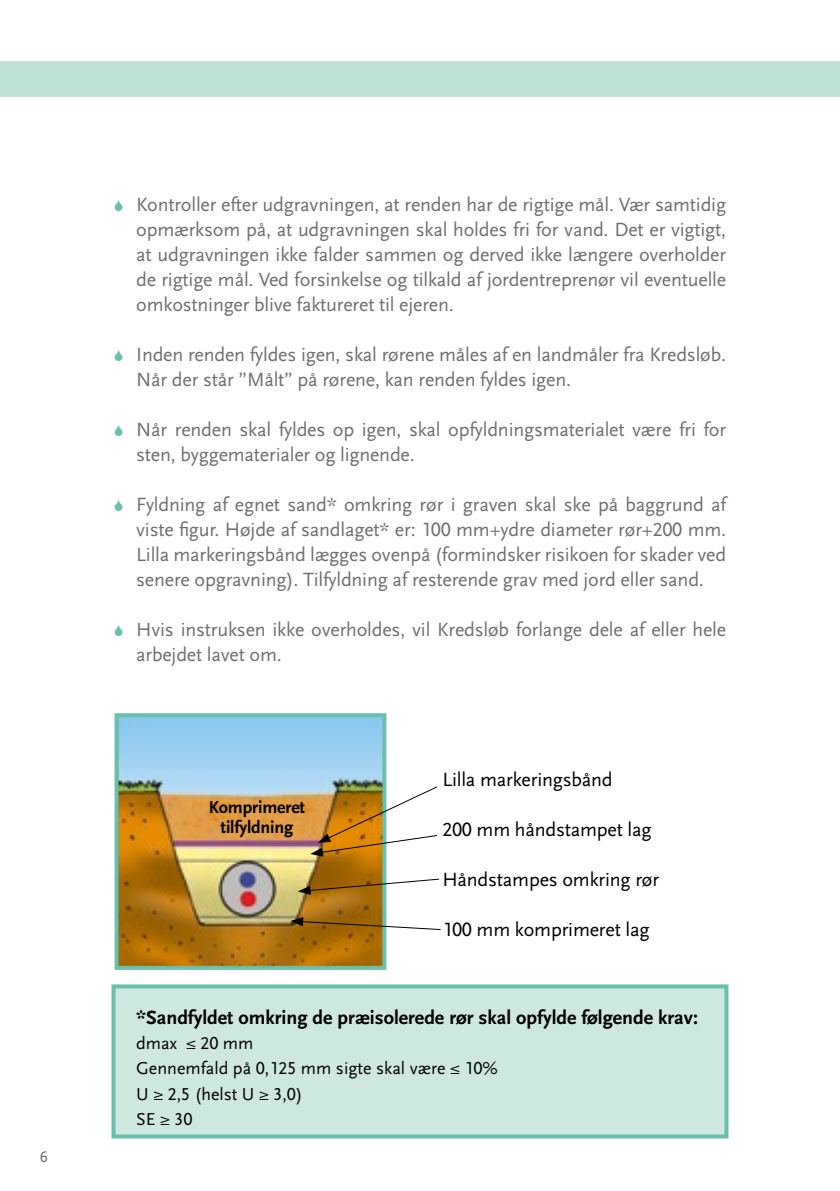
<style>
.page{position:relative;width:840px;height:1191px;background:#fff}
.page>*{position:absolute;margin:0;border:0;box-sizing:border-box;transform-origin:0 0}
.t1{font:20px/25px "Scala Sans OT";letter-spacing:-.01em;color:#706f6f}
.Brødtekst{font:20px "Scala Sans OT";letter-spacing:-.01em;color:#000}
.Brødtekst-2{font:700 20px "Scala Sans OT";color:#000}
.Brødtekst-3{font:18px "Scala Sans OT";color:#000}
.Brødtekst-4{font:700 18px/20px "Scala Sans OT";letter-spacing:-.01em;color:#000;text-align:center}
.t2{font:16px "Scala Sans OT";color:#706f6f}
</style>
<div class="page">
<div style="left:0;top:61px;width:839px;height:35px;background:#c0e1d7"></div>
<img style="left:119px;top:718px;width:262px;height:247px">
<div style="left:114px;top:713px;width:272px;height:257px;border:4px solid #69c0ac"></div>
<img style="left:310px;top:785px;width:128px;height:71px">
<svg style="left:290px;top:917px;width:151px;height:13px"></svg>
<svg style="left:298px;top:878px;width:142px;height:17px"></svg>
<div style="left:111px;top:984px;width:617px;height:154px;background:#cee7df;border:4px solid #69c0ac"></div>
<p class="t2" style="left:40px;top:1147px;width:9px">6</p>
<p class="t1" style="left:136px;top:192px;width:591px;text-align:justify">Kontroller efter udgravningen, at renden har de rigtige mål. Vær samtidig opmærksom på, at udgravningen skal holdes fri for vand. Det er vigtigt, at udgravningen ikke falder sammen og derved ikke længere overholder de rigtige mål. Ved forsinkelse og tilkald af jordentreprenør vil eventuelle omkostninger blive faktureret til ejeren.</p>
<p class="t1" style="left:136px;top:342px;width:591px">Inden renden fyldes igen, skal rørene måles af en landmåler fra Kredsløb.<br>Når der står ”Målt” på rørene, kan renden fyldes igen.</p>
<p class="t1" style="left:136px;top:417px;width:591px">Når renden skal fyldes op igen, skal opfyldningsmaterialet være fri for sten, byggematerialer og lignende.</p>
<p class="t1" style="left:136px;top:492px;width:591px;text-align:justify">Fyldning af egnet sand* omkring rør i graven skal ske på baggrund af viste figur. Højde af sandlaget* er: 100 mm+ydre diameter rør+200 mm.<br>Lilla markeringsbånd lægges ovenpå (formindsker risikoen for skader ved senere opgravning). Tilfyldning af resterende grav med jord eller sand.</p>
<p class="t1" style="left:136px;top:617px;width:591px">Hvis instruksen ikke overholdes, vil Kredsløb forlange dele af eller hele arbejdet lavet om.</p>
<p class="Brødtekst-4" style="left:208px;top:797px;width:98px">Komprimeret tilfyldning</p>
<p class="Brødtekst" style="left:442px;top:769px;width:172px">Lilla markeringsbånd</p>
<p class="Brødtekst" style="left:442px;top:819px;width:211px">200 mm håndstampet lag</p>
<p class="Brødtekst" style="left:442px;top:869px;width:218px">Håndstampes omkring rør</p>
<p class="Brødtekst" style="left:442px;top:919px;width:208px">100 mm komprimeret lag</p>
<p class="Brødtekst-2" style="left:136px;top:1006px;width:563px">*Sandfyldet omkring de præisolerede rør skal opfylde følgende krav:</p>
<p class="Brødtekst-3" style="left:136px;top:1033px;width:119px">dmax ≤ 20 mm</p>
<p class="Brødtekst-3" style="left:136px;top:1058px;width:363px">Gennemfald på 0,125 mm sigte skal være ≤ 10%</p>
<p class="Brødtekst-3" style="left:136px;top:1084px;width:168px">U ≥ 2,5 (helst U ≥ 3,0)</p>
<p class="Brødtekst-3" style="left:136px;top:1109px;width:58px">SE ≥ 30</p>
</div>
